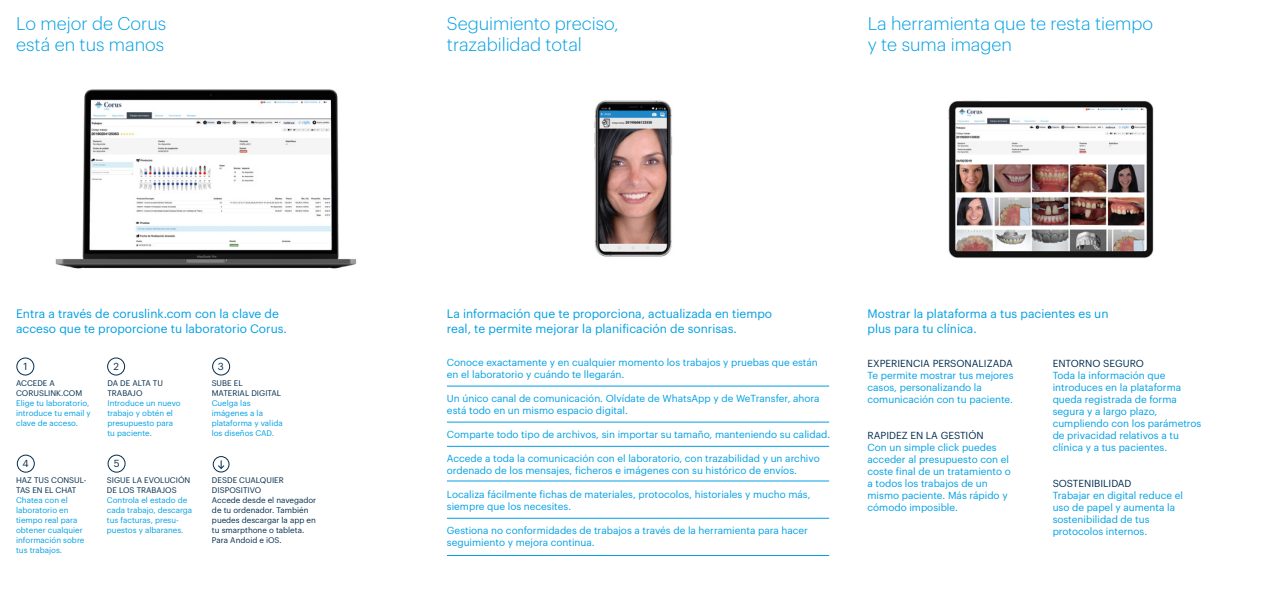
<style>
.page{position:relative;width:1263px;height:596px;background:#fff}
.page>*{position:absolute;margin:0;border:0;box-sizing:border-box;transform-origin:0 0}
.t1{font:300 18px/21.6px "Graphik";color:#009fe3}
.t2{font:12px/14.4px "Graphik";color:#009fe3}
.t3{font:10px/12px "Graphik";color:#009fe3}
.t4{font:10px "Graphik";color:#002c4d}
.t5{font:8px/10px "Graphik";color:#009fe3}
.t6{font:8px/10px "Graphik";color:#002c4d}
</style>
<div class="page">
<img style="left:594px;top:100px;width:79px;height:157px">
<img style="left:948px;top:100px;width:206px;height:158px">
<img style="left:55px;top:89px;width:301px;height:180px">
<div style="left:17px;top:357px;width:17px;height:18px;border:1px solid #002c4d;border-radius:50%"></div>
<div style="left:107px;top:357px;width:18px;height:18px;border:1px solid #002c4d;border-radius:50%"></div>
<div style="left:212px;top:357px;width:18px;height:18px;border:1px solid #002c4d;border-radius:50%"></div>
<div style="left:17px;top:454px;width:18px;height:18px;border:1px solid #002c4d;border-radius:50%"></div>
<div style="left:108px;top:454px;width:17px;height:18px;border:1px solid #002c4d;border-radius:50%"></div>
<svg style="left:218px;top:460px;width:7px;height:9px"></svg>
<div style="left:213px;top:456px;width:16px;height:16px;border:1px solid #002c4d;border-radius:50%"></div>
<hr style="left:447px;top:385px;width:382px;height:1px;background:#009fe3">
<hr style="left:447px;top:421px;width:382px;height:1px;background:#009fe3">
<hr style="left:447px;top:446px;width:382px;height:1px;background:#009fe3">
<hr style="left:447px;top:480px;width:382px;height:1px;background:#009fe3">
<hr style="left:447px;top:517px;width:382px;height:1px;background:#009fe3">
<hr style="left:447px;top:555px;width:382px;height:1px;background:#009fe3">
<h1 class="t1" style="left:16px;top:11px;width:152px">Lo mejor de Corus está en tus manos</h1>
<h1 class="t1" style="left:447px;top:11px;width:173px">Seguimiento preciso, trazabilidad total</h1>
<h1 class="t1" style="left:868px;top:11px;width:287px">La herramienta que te resta tiempo y te suma imagen</h1>
<p class="t2" style="left:16px;top:305px;width:272px">Entra a través de coruslink.com con la clave de acceso que te proporcione tu laboratorio Corus.</p>
<p class="t4" style="left:24px;top:358px;width:5px">1</p>
<p class="t4" style="left:113px;top:358px;width:7px">2</p>
<p class="t4" style="left:218px;top:358px;width:8px">3</p>
<p class="t6" style="left:16px;top:377px;width:68px">ACCEDE A<br>CORUSLINK.COM</p>
<p class="t5" style="left:16px;top:397px;width:76px">Elige tu laboratorio, introduce tu email y clave de acceso.</p>
<p class="t4" style="left:22px;top:455px;width:8px">4</p>
<p class="t6" style="left:16px;top:474px;width:72px">HAZ TUS CONSUL-<br>TAS EN EL CHAT</p>
<p class="t5" style="left:16px;top:494px;width:70px">Chatea con el laboratorio en tiempo real para obtener cualquier información sobre tus trabajos.</p>
<p class="t6" style="left:107px;top:377px;width:57px">DA DE ALTA TU<br>TRABAJO</p>
<p class="t5" style="left:107px;top:397px;width:75px">Introduce un nuevo trabajo y obtén el presupuesto para tu paciente.</p>
<p class="t4" style="left:114px;top:455px;width:7px">5</p>
<p class="t6" style="left:107px;top:474px;width:85px">SIGUE LA EVOLUCIÓN<br>DE LOS TRABAJOS</p>
<p class="t5" style="left:107px;top:494px;width:87px">Controla el estado de cada trabajo, descarga tus facturas, presu&shy;puestos y albaranes.</p>
<p class="t6" style="left:212px;top:377px;width:71px">SUBE EL<br>MATERIAL DIGITAL</p>
<p class="t5" style="left:212px;top:397px;width:73px">Cuelga las imágenes a la plataforma y valida los diseños CAD.</p>
<p class="t6" style="left:212px;top:474px;width:106px">DESDE CUALQUIER<br>DISPOSITIVO<br>Accede desde el navegador de tu ordenador. También puedes descargar la app en tu smarpthone o tableta.<br>Para Andoid e iOS.</p>
<p class="t2" style="left:447px;top:306px;width:327px">La información que te proporciona, actualizada en tiempo real, te permite mejorar la planificación de sonrisas.</p>
<p class="t2" style="left:867px;top:306px;width:243px">Mostrar la plataforma a tus pacientes es un plus para tu clínica.</p>
<p class="t3" style="left:447px;top:355px;width:372px">Conoce exactamente y en cualquier momento los trabajos y pruebas que están en el laboratorio y cuándo te llegarán.</p>
<p class="t3" style="left:447px;top:391px;width:374px">Un único canal de comunicación. Olvídate de WhatsApp y de WeTransfer, ahora está todo en un mismo espacio digital.</p>
<p class="t3" style="left:447px;top:427px;width:385px">Comparte todo tipo de archivos, sin importar su tamaño, manteniendo su calidad.</p>
<p class="t3" style="left:447px;top:451px;width:374px">Accede a toda la comunicación con el laboratorio, con trazabilidad y un archivo ordenado de los mensajes, ficheros e imágenes con su histórico de envíos.</p>
<p class="t3" style="left:447px;top:487px;width:365px">Localiza fácilmente fichas de materiales, protocolos, historiales y mucho más, siempre que los necesites.</p>
<p class="t3" style="left:447px;top:523px;width:363px">Gestiona no conformidades de trabajos a través de la herramienta para hacer seguimiento y mejora continua.</p>
<p class="t4" style="left:867px;top:355px;width:147px">EXPERIENCIA PERSONALIZADA</p>
<p class="t3" style="left:867px;top:368px;width:147px">Te permite mostrar tus mejores casos, personalizando la comunicación con tu paciente.</p>
<p class="t4" style="left:867px;top:427px;width:118px">RAPIDEZ EN LA GESTIÓN</p>
<p class="t3" style="left:867px;top:440px;width:145px">Con un simple click puedes acceder al presupuesto con el coste final de un tratamiento o a todos los trabajos de un mismo paciente. Más rápido y cómodo imposible.</p>
<p class="t4" style="left:1053px;top:355px;width:93px">ENTORNO SEGURO</p>
<p class="t3" style="left:1053px;top:368px;width:150px">Toda la información que introduces en la plataforma queda registrada de forma segura y a largo plazo, cumpliendo con los parámetros de privacidad relativos a tu clínica y a tus pacientes.</p>
<p class="t4" style="left:1053px;top:475px;width:80px">SOSTENIBILIDAD</p>
<p class="t3" style="left:1053px;top:488px;width:132px">Trabajar en digital reduce el uso de papel y aumenta la sostenibilidad de tus protocolos internos.</p>
</div>
